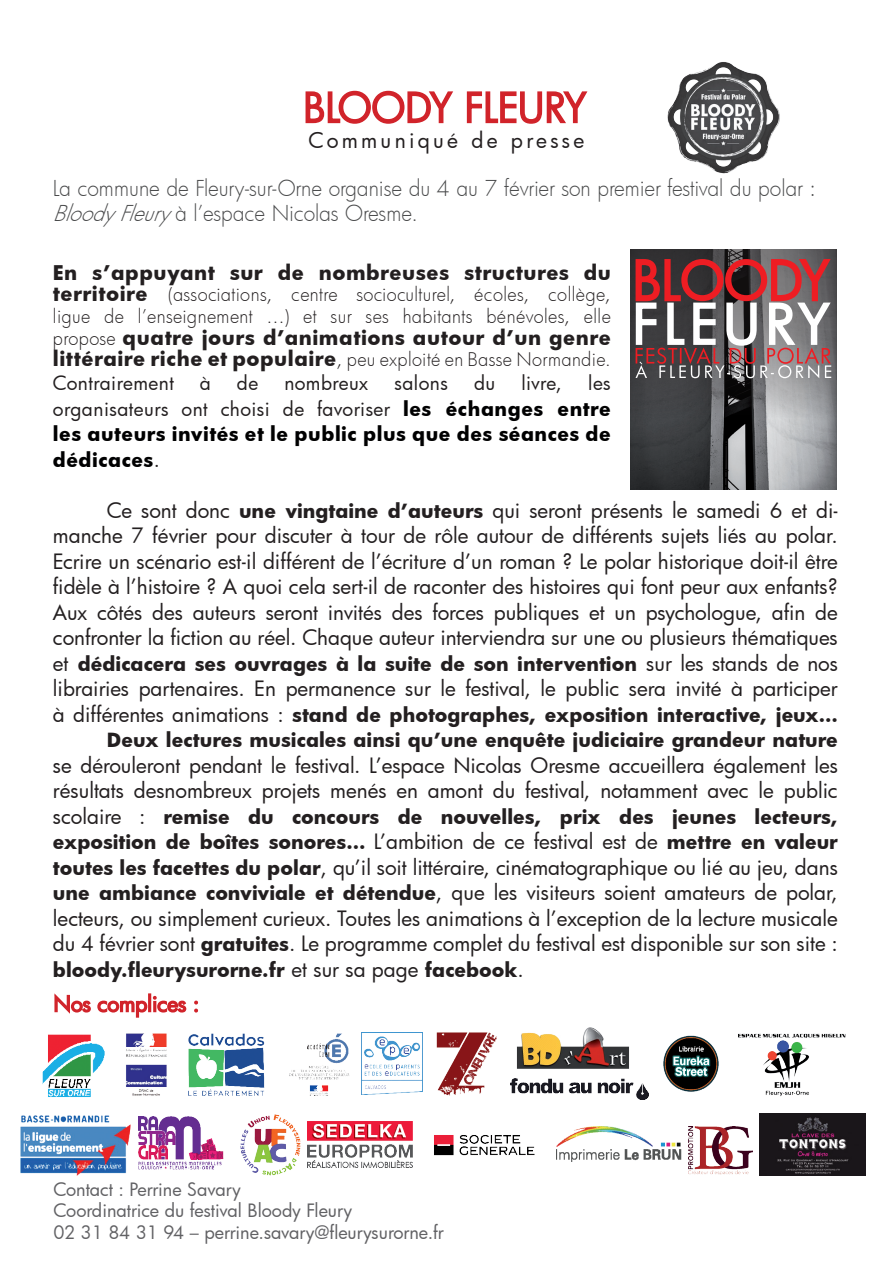
<style>
.page{position:relative;width:893px;height:1263px;background:#fff}
.page>*{position:absolute;margin:0;border:0;box-sizing:border-box;transform-origin:0 0}
.t1{font:300 21.45px/25.2px "Futura";letter-spacing:-.005em;color:#494a4b}
.t2{font:21px "Futura";letter-spacing:.155em;color:#231f20}
.t3{font:20.7px/25.5px "Futura";color:#231f20;text-align:justify}
.t4{font:700 19.8px "Futura";letter-spacing:.025em;color:#231f20}
.t5{font:700 19.05px/25.5px "Futura";color:#231f20;text-align:right}
.t6{font:700 19.05px/25.5px "Futura";letter-spacing:.025em;color:#000001;text-align:justify}
.t7{font:19.05px "Futura";letter-spacing:.02em;color:#231f20}
.t8{font:300 18.3px/21.6px "Futura";letter-spacing:.02em;color:#231f20}
.t9{font:18px/21.6px "Futura";letter-spacing:-.005em;color:#616164}
.s1{font-style:italic}
.s2{font-weight:700;font-size:19.8px}
.s3{font-weight:300;font-size:18.3px}
.s4{font-weight:400;color:#231f20}
.s5{font-weight:400;font-size:19.8px;color:#231f20}
.s6{font-weight:700;font-size:19.05px}
.s7{font-weight:400;font-size:20.7px}
</style>
<div class="page">
<svg style="left:305px;top:90px;width:283px;height:34px"></svg>
<img style="left:667px;top:62px;width:113px;height:112px">
<img style="left:630px;top:417px;width:206px;height:73px">
<svg style="left:630px;top:249px;width:206px;height:168px;background:#5c5c5f"></svg>
<svg style="left:635px;top:257px;width:197px;height:121px;background:#8a6467"></svg>
<svg style="left:54px;top:993px;width:144px;height:25px"></svg>
<img style="left:308px;top:1121px;width:105px;height:46px">
<img style="left:556px;top:1126px;width:125px;height:35px">
<img style="left:688px;top:1126px;width:65px;height:49px">
<img style="left:759px;top:1114px;width:107px;height:61px">
<img style="left:20px;top:1115px;width:111px;height:61px">
<img style="left:240px;top:1114px;width:61px;height:62px">
<img style="left:138px;top:1116px;width:86px;height:54px">
<img style="left:434px;top:1135px;width:101px;height:21px">
<img style="left:126px;top:1033px;width:41px;height:63px">
<img style="left:188px;top:1033px;width:77px;height:63px">
<img style="left:42px;top:1034px;width:63px;height:63px">
<img style="left:290px;top:1033px;width:59px;height:63px">
<img style="left:738px;top:1033px;width:108px;height:64px">
<img style="left:361px;top:1032px;width:61px;height:62px">
<img style="left:663px;top:1035px;width:56px;height:57px">
<img style="left:436px;top:1032px;width:61px;height:63px">
<img style="left:510px;top:1078px;width:139px;height:22px">
<img style="left:516px;top:1027px;width:113px;height:42px">
<p class="t2" style="left:309px;top:126px;width:277px">Communiqué de presse</p>
<p class="t1" style="left:53px;top:175px;width:765px">La commune de Fleury-sur-Orne organise du 4 au 7 février son premier festival du polar :<br><span class="s1">BloodyFleury</span>à l’espace Nicolas Oresme.</p>
<p class="t4" style="left:53px;top:258px;width:559px">En s’appuyant sur de nombreuses structures du</p>
<p class="t8" style="left:53px;top:284px;width:559px"><span class="s2">territoire</span> (associations, centre socioculturel, écoles, collège, ligue de l’enseignement …) et sur ses habitants bénévoles, elle</p>
<p class="t4" style="left:53px;top:323px;width:559px"><span class="s3">propose</span> quatre jours d’animations autour d’un genre</p>
<p class="t8" style="left:53px;top:348px;width:559px"><span class="s2">littéraire riche et populaire</span>, peu exploité en Basse Normandie.</p>
<p class="t7" style="left:53px;top:370px;width:122px">Contrairement</p>
<p class="t7" style="left:200px;top:370px;width:13px">à</p>
<p class="t7" style="left:237px;top:370px;width:23px">de</p>
<p class="t7" style="left:284px;top:370px;width:86px">nombreux</p>
<p class="t7" style="left:394px;top:370px;width:55px">salons</p>
<p class="t7" style="left:474px;top:370px;width:23px">du</p>
<p class="t7" style="left:521px;top:370px;width:42px">livre,</p>
<p class="t6" style="left:53px;top:370px;width:559px;text-indent:535px"><span class="s4">les organisateurs ont choisi de favoriser</span> les échanges entre les auteurs invités et le public plus que des séances de dédicaces<span class="s5">.</span></p>
<p class="t3" style="left:53px;top:497px;width:786px;text-indent:54px">Ce sont donc <span class="s6">une vingtaine d’auteurs</span> qui seront présents le samedi 6 et di&shy;manche 7 février pour discuter à tour de rôle autour de différents sujets liés au polar.<br>Ecrire un scénario est-il différent de l’écriture d’un roman ? Le polar historique doit-il être fidèle à l’histoire ? A quoi cela sert-il de raconter des histoires qui font peur aux enfants?<br>Aux côtés des auteurs seront invités des forces publiques et un psychologue, afin de confronter la fiction au réel. Chaque auteur interviendra sur une ou plusieurs thématiques</p>
<p class="t5" style="left:53px;top:650px;width:786px"><span class="s7">et</span> dédicacera ses ouvrages à la suite de son intervention <span class="s7">sur les stands de nos</span></p>
<p class="t3" style="left:53px;top:675px;width:786px">librairies partenaires. En permanence sur le festival, le public sera invité à participer</p>
<p class="t5" style="left:53px;top:701px;width:786px"><span class="s7">à différentes animations :</span> stand de photographes, exposition interactive, jeux…<br>Deux lectures musicales ainsi qu’une enquête judiciaire grandeur nature</p>
<p class="t3" style="left:53px;top:752px;width:786px">se dérouleront pendant le festival. L’espace Nicolas Oresme accueillera également les résultats desnombreux projets menés en amont du festival, notamment avec le public</p>
<p class="t5" style="left:53px;top:803px;width:786px;text-align:left"><span class="s7">scolaire :</span> remise du concours de nouvelles, prix des jeunes lecteurs, exposition de boîtes sonores… <span class="s7">L’ambition de ce festival est de</span> mettre en valeur</p>
<p class="t3" style="left:53px;top:854px;width:786px"><span class="s6">toutes les facettes du polar</span>, qu’il soit littéraire, cinématographique ou lié au jeu, dans <span class="s6">une ambiance conviviale et détendue</span>, que les visiteurs soient amateurs de polar, lecteurs, ou simplement curieux. Toutes les animations à l’exception de la lecture musicale du 4 février sont <span class="s6">gratuites</span>. Le programme complet du festival est disponible sur son site :</p>
<p class="t5" style="left:53px;top:956px;width:473px">bloody.fleurysurorne.fr <span class="s7">et sur sa page</span> facebook<span class="s7">.</span></p>
<p class="t9" style="left:54px;top:1178px;width:392px">Contact : Perrine Savary<br>Coordinatrice du festival Bloody Fleury<br>02 31 84 31 94 – perrine.savary@fleurysurorne.fr</p>
</div>
